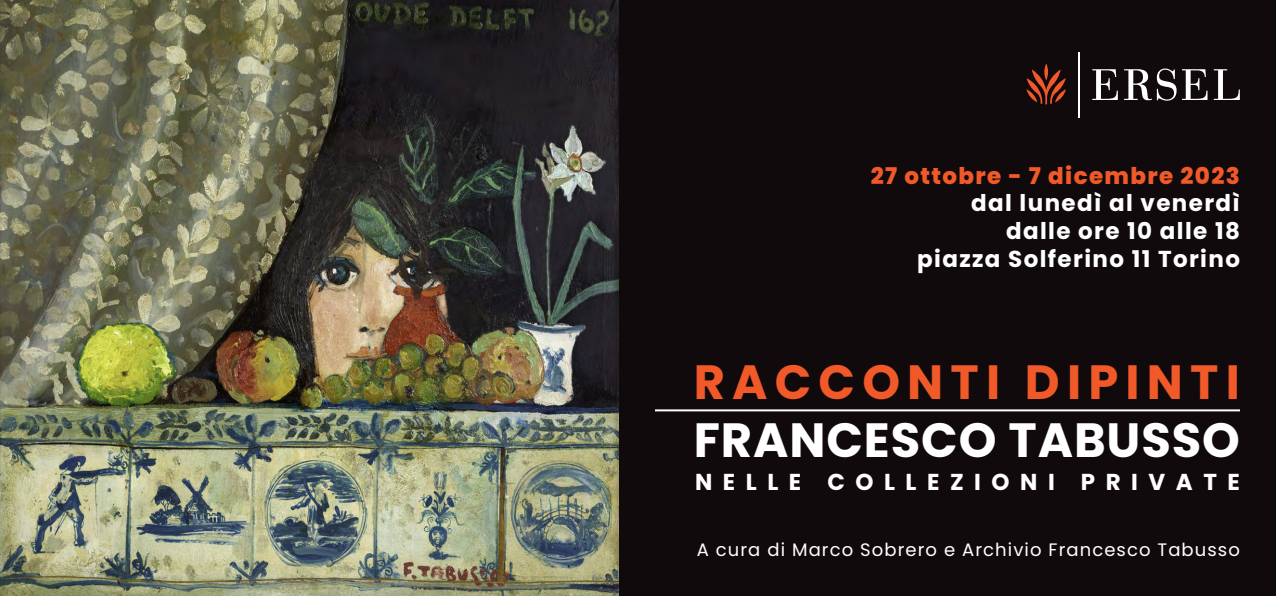
<style>
.page{position:relative;width:1276px;height:596px;background:#fff}
.page>*{position:absolute;margin:0;border:0;box-sizing:border-box;transform-origin:0 0}
.t1{font:700 48px "Poppins";letter-spacing:.02em;color:#fff}
.t2{font:700 48px "Poppins";letter-spacing:.15em;color:#f15929}
.t3{font:700 23px/27.6px "Poppins";letter-spacing:.06em;color:#fff;text-align:right}
.t4{font:800 23px "Poppins";letter-spacing:.06em;color:#f15929}
.t5{font:700 23px "Poppins";letter-spacing:.46em;color:#fff}
.t6{font:18px "Poppins";letter-spacing:.06em;color:#fff}
</style>
<div class="page">
<div style="left:0;top:0;width:1276px;height:595px;background:#110a0c"></div>
<img style="left:0;top:0;width:618px;height:595px">
<hr style="left:655px;top:409px;width:585px;height:2px;background:#fff">
<svg style="left:1092px;top:69px;width:25px;height:31px"></svg>
<svg style="left:1124px;top:68px;width:52px;height:33px"></svg>
<svg style="left:1182px;top:69px;width:25px;height:31px"></svg>
<svg style="left:1213px;top:69px;width:26px;height:31px"></svg>
<hr style="left:1078px;top:52px;width:1px;height:65px;background:#fff">
<svg style="left:1026px;top:63px;width:40px;height:41px"></svg>
<p class="t4" style="left:870px;top:162px;width:371px">27 ottobre - 7 dicembre 2023</p>
<p class="t3" style="left:917px;top:189px;width:324px">dal lunedì al venerdì dalle ore 10 alle 18 piazza Solferino 11 Torino</p>
<h1 class="t2" style="left:693px;top:354px;width:548px">RACCONTI DIPINTI</h1>
<h1 class="t1" style="left:693px;top:411px;width:548px">FRANCESCO TABUSSO</h1>
<p class="t5" style="left:695px;top:468px;width:546px">NELLE COLLEZIONI PRIVATE</p>
<p class="t6" style="left:697px;top:538px;width:545px">A cura di Marco Sobrero e Archivio Francesco Tabusso</p>
</div>
